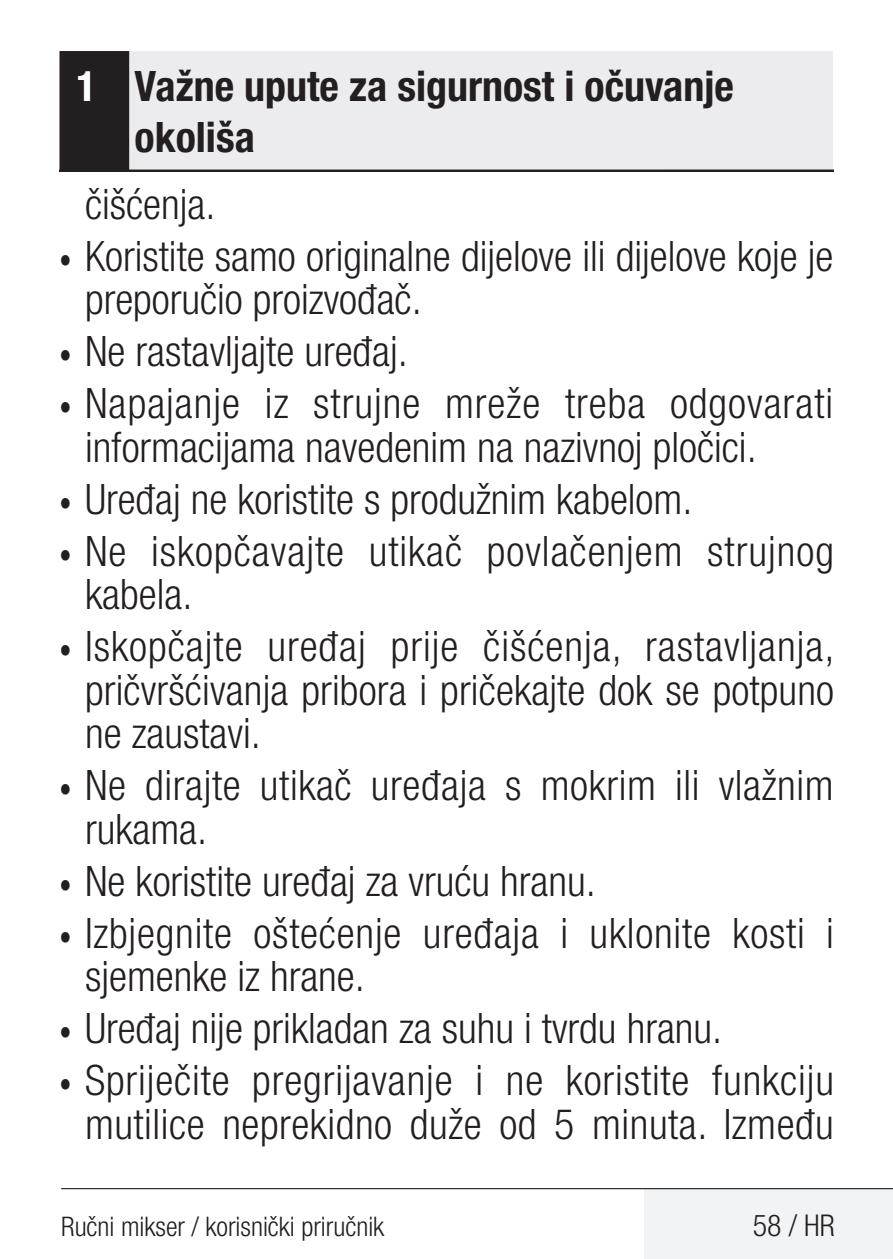
<style>
.page{position:relative;width:893px;height:1259px;background:#fff}
.page>*{position:absolute;margin:0;border:0;box-sizing:border-box;transform-origin:0 0}
.t1{font:300 condensed 42px/43.5px "Helvetica Neue LT Pro";letter-spacing:.005em;color:#231f20}
.t2{font:300 condensed 42px/43.5px "Helvetica Neue LT Pro";letter-spacing:.025em;color:#231f20}
.t3{font:700 condensed 42px/51px "Helvetica Neue LT Pro";color:#231f20}
.t4{font:300 condensed 30px "Helvetica Neue LT Pro";color:#231f20}
.t5{font:300 condensed 27px "Helvetica Neue LT Pro";color:#231f20}
.s1{color:#fff}
.s2{font-weight:700;font-size:30px}
</style>
<div class="page">
<div style="left:644px;top:1188px;width:249px;height:71px;background:#f2f3f4"></div>
<hr style="left:61px;top:1188px;width:832px;height:1px;background:#000">
<div style="left:60px;top:51px;width:773px;height:121px;background:#ececee"></div>
<hr style="left:60px;top:170px;width:773px;height:2px;background:#231f20">
<div style="left:61px;top:53px;width:67px;height:117px;background:#231f20"></div>
<div style="left:60px;top:51px;width:69px;height:121px;border:3px solid #231f20"></div>
<p class="t3" style="left:135px;top:60px;width:601px;text-indent:-58px"><span class="s1">1</span> Važne upute za sigurnost i očuvanje okoliša</p>
<p class="t1" style="left:85px;top:182px;width:132px">čišćenja.</p>
<p class="t1" style="left:85px;top:234px;width:750px;text-indent:-26px"><span class="s2">•</span> Koristite samo originalne dijelove ili dijelove koje je preporučio proizvođač.</p>
<p class="t1" style="left:60px;top:329px;width:350px"><span class="s2">•</span> Ne rastavljajte uređaj.</p>
<p class="t1" style="left:85px;top:381px;width:750px;text-indent:-26px"><span class="s2">•</span> Napajanje iz strujne mreže treba odgovarati informacijama navedenim na nazivnoj pločici.</p>
<p class="t1" style="left:60px;top:477px;width:634px"><span class="s2">•</span> Uređaj ne koristite s produžnim kabelom.</p>
<p class="t2" style="left:85px;top:529px;width:750px;text-indent:-26px"><span class="s2">•</span> Ne iskopčavajte utikač povlačenjem strujnog kabela.</p>
<p class="t1" style="left:85px;top:624px;width:751px;text-align:justify;text-indent:-26px"><span class="s2">•</span> Iskopčajte uređaj prije čišćenja, rastavljanja, pričvršćivanja pribora i pričekajte dok se potpuno ne zaustavi.</p>
<p class="t1" style="left:85px;top:763px;width:750px;text-indent:-26px"><span class="s2">•</span> Ne dirajte utikač uređaja s mokrim ili vlažnim rukama.</p>
<p class="t1" style="left:60px;top:859px;width:538px"><span class="s2">•</span> Ne koristite uređaj za vruću hranu.</p>
<p class="t1" style="left:85px;top:911px;width:750px;text-indent:-26px"><span class="s2">•</span> Izbjegnite oštećenje uređaja i uklonite kosti i sjemenke iz hrane.</p>
<p class="t1" style="left:60px;top:1006px;width:664px"><span class="s2">•</span> Uređaj nije prikladan za suhu i tvrdu hranu.</p>
<p class="t1" style="left:60px;top:1058px;width:776px;text-align:right"><span class="s2">•</span> Spriječite pregrijavanje i ne koristite funkciju mutilice neprekidno duže od 5 minuta. Između</p>
<p class="t5" style="left:61px;top:1210px;width:325px">Ručni mikser / korisnički priručnik</p>
<p class="t4" style="left:753px;top:1208px;width:84px">58 / HR</p>
</div>
